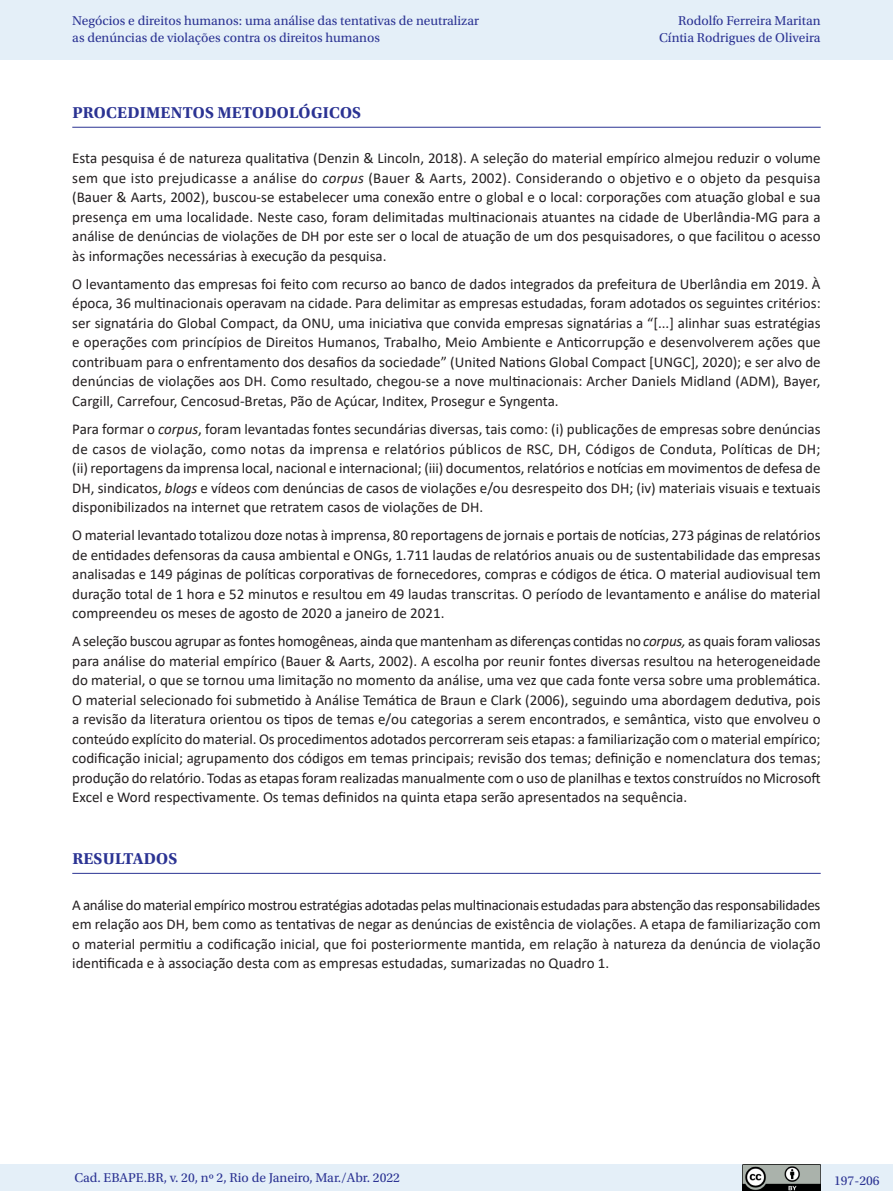
<style>
.page{position:relative;width:893px;height:1191px;background:#fff}
.page>*{position:absolute;margin:0;border:0;box-sizing:border-box;transform-origin:0 0}
._07_1_sub_1{font:700 16.5px "Utopia Std";letter-spacing:.01em;color:#2b3393}
._06_0_texto{font:15px/19.5px "Calibri";color:#231f20;text-align:justify}
.t1{font:13.5px/16.5px "Utopia Std";color:#2b3393}
.s1{font-style:italic}
</style>
<div class="page">
<div style="left:0;top:0;width:893px;height:60px;background:#e4eff8"></div>
<div style="left:0;top:1164px;width:893px;height:27px;background:#e4eff8"></div>
<img style="left:743px;top:1164px;width:78px;height:27px">
<hr style="left:72px;top:127px;width:749px;height:1px;background:#2b3393">
<hr style="left:72px;top:873px;width:749px;height:1px;background:#2b3393">
<p class="t1" style="left:72px;top:13px;width:408px">Negócios e direitos humanos: uma análise das tentativas de neutralizar as denúncias de violações contra os direitos humanos</p>
<p class="t1" style="left:659px;top:13px;width:163px;text-align:right">Rodolfo Ferreira Maritan<br>Cíntia Rodrigues de Oliveira</p>
<p class="_07_1_sub_1" style="left:72px;top:103px;width:290px">PROCEDIMENTOS METODOLÓGICOS</p>
<p class="_06_0_texto" style="left:72px;top:148px;width:750px">Esta pesquisa é de natureza qualitativa (Denzin &amp; Lincoln, 2018). A seleção do material empírico almejou reduzir o volume sem que isto prejudicasse a análise do <span class="s1">corpus</span> (Bauer &amp; Aarts, 2002). Considerando o objetivo e o objeto da pesquisa (Bauer &amp; Aarts, 2002), buscou-se estabelecer uma conexão entre o global e o local: corporações com atuação global e sua presença em uma localidade. Neste caso, foram delimitadas multinacionais atuantes na cidade de Uberlândia-MG para a análise de denúncias de violações de DH por este ser o local de atuação de um dos pesquisadores, o que facilitou o acesso às informações necessárias à execução da pesquisa.</p>
<p class="_06_0_texto" style="left:72px;top:274px;width:750px">O levantamento das empresas foi feito com recurso ao banco de dados integrados da prefeitura de Uberlândia em 2019. À época, 36 multinacionais operavam na cidade. Para delimitar as empresas estudadas, foram adotados os seguintes critérios: ser signatária do Global Compact, da ONU, uma iniciativa que convida empresas signatárias a “[...] alinhar suas estratégias e operações com princípios de Direitos Humanos, Trabalho, Meio Ambiente e Anticorrupção e desenvolverem ações que contribuam para o enfrentamento dos desafios da sociedade” (United Nations Global Compact [UNGC], 2020); e ser alvo de denúncias de violações aos DH. Como resultado, chegou-se a nove multinacionais: Archer Daniels Midland (ADM), Bayer, Cargill, Carrefour, Cencosud-Bretas, Pão de Açúcar, Inditex, Prosegur e Syngenta.</p>
<p class="_06_0_texto" style="left:72px;top:419px;width:750px">Para formar o <span class="s1">corpus</span>, foram levantadas fontes secundárias diversas, tais como: (i) publicações de empresas sobre denúncias de casos de violação, como notas da imprensa e relatórios públicos de RSC, DH, Códigos de Conduta, Políticas de DH; (ii) reportagens da imprensa local, nacional e internacional; (iii) documentos, relatórios e notícias em movimentos de defesa de DH, sindicatos, <span class="s1">blogs</span> e vídeos com denúncias de casos de violações e/ou desrespeito dos DH; (iv) materiais visuais e textuais disponibilizados na internet que retratem casos de violações de DH.</p>
<p class="_06_0_texto" style="left:72px;top:525px;width:750px">O material levantado totalizou doze notas à imprensa, 80 reportagens de jornais e portais de notícias, 273 páginas de relatórios de entidades defensoras da causa ambiental e ONGs, 1.711 laudas de relatórios anuais ou de sustentabilidade das empresas analisadas e 149 páginas de políticas corporativas de fornecedores, compras e códigos de ética. O material audiovisual tem duração total de 1 hora e 52 minutos e resultou em 49 laudas transcritas. O período de levantamento e análise do material compreendeu os meses de agosto de 2020 a janeiro de 2021.</p>
<p class="_06_0_texto" style="left:72px;top:631px;width:750px">A seleção buscou agrupar as fontes homogêneas, ainda que mantenham as diferenças contidas no <span class="s1">corpus,</span> as quais foram valiosas para análise do material empírico (Bauer &amp; Aarts, 2002). A escolha por reunir fontes diversas resultou na heterogeneidade do material, o que se tornou uma limitação no momento da análise, uma vez que cada fonte versa sobre uma problemática.<br>O material selecionado foi submetido à Análise Temática de Braun e Clark (2006), seguindo uma abordagem dedutiva, pois a revisão da literatura orientou os tipos de temas e/ou categorias a serem encontrados, e semântica, visto que envolveu o conteúdo explícito do material. Os procedimentos adotados percorreram seis etapas: a familiarização com o material empírico; codificação inicial; agrupamento dos códigos em temas principais; revisão dos temas; definição e nomenclatura dos temas; produção do relatório. Todas as etapas foram realizadas manualmente com o uso de planilhas e textos construídos no Microsoft Excel e Word respectivamente. Os temas definidos na quinta etapa serão apresentados na sequência.</p>
<p class="_07_1_sub_1" style="left:72px;top:849px;width:107px">RESULTADOS</p>
<p class="_06_0_texto" style="left:72px;top:894px;width:750px">A análise do material empírico mostrou estratégias adotadas pelas multinacionais estudadas para abstenção das responsabilidades em relação aos DH, bem como as tentativas de negar as denúncias de existência de violações. A etapa de familiarização com o material permitiu a codificação inicial, que foi posteriormente mantida, em relação à natureza da denúncia de violação identificada e à associação desta com as empresas estudadas, sumarizadas no Quadro 1.</p>
<p class="t1" style="left:74px;top:1169px;width:327px">Cad. EBAPE.BR, v. 20, nº 2, Rio de Janeiro, Mar./Abr. 2022</p>
<p class="t1" style="left:834px;top:1172px;width:47px">197-206</p>
</div>
